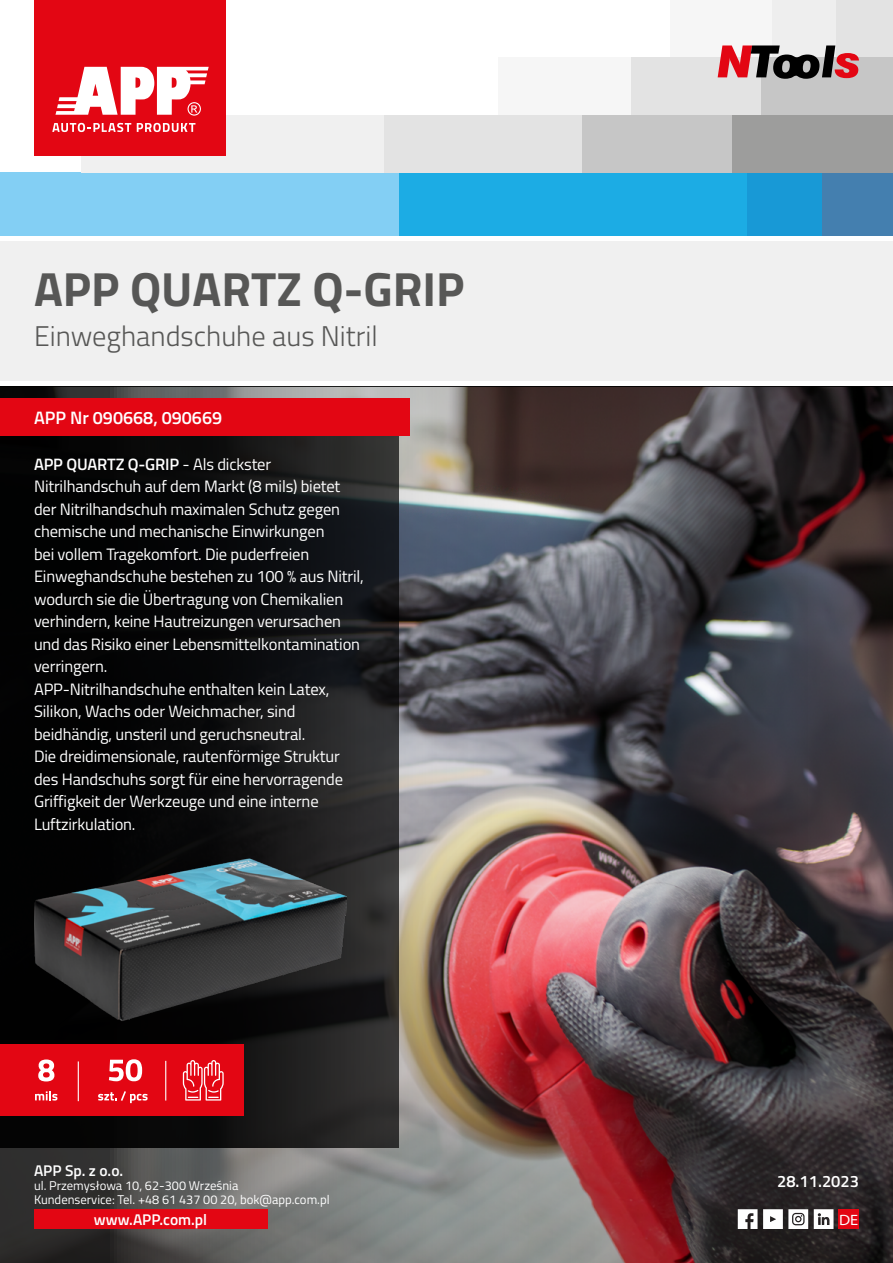
<style>
.page{position:relative;width:893px;height:1263px;background:#fff}
.page>*{position:absolute;margin:0;border:0;box-sizing:border-box;transform-origin:0 0}
.t1{font:700 48px "Titillium";color:#575756}
.t2{font:300 28.5px "Titillium";color:#575756}
.t3{font:600 18px "Titillium";color:#fff}
.t4{font:16.5px/22.5px "Titillium";letter-spacing:-.01em;color:#fff}
.t5{font:600 16.5px "Titillium";color:#fff}
.t6{font:600 15.45px "Titillium";color:#fff}
.t7{font:semi-expanded 15px "Myriad Pro";color:#fff}
.t8{font:12.75px/14.1px "Titillium";color:#fff}
.s1{font-weight:600}
</style>
<div class="page">
<div style="left:727px;top:172px;width:97px;height:64px;background:#1899d6"></div>
<div style="left:398px;top:172px;width:348px;height:64px;background:#1cace4"></div>
<div style="left:0;top:172px;width:399px;height:64px;background:#83cff4"></div>
<div style="left:830px;top:0;width:63px;height:57px;background:#e3e3e3"></div>
<div style="left:746px;top:0;width:90px;height:57px;background:#eee"></div>
<div style="left:670px;top:0;width:101px;height:57px;background:#f6f6f6"></div>
<div style="left:761px;top:57px;width:132px;height:58px;background:#c6c6c6"></div>
<div style="left:629px;top:57px;width:132px;height:58px;background:#e3e3e3"></div>
<div style="left:499px;top:57px;width:132px;height:58px;background:#f6f6f6"></div>
<div style="left:822px;top:172px;width:71px;height:64px;background:#447faf"></div>
<div style="left:732px;top:115px;width:161px;height:57px;background:#9d9d9c"></div>
<div style="left:383px;top:115px;width:205px;height:57px;background:#e3e3e3"></div>
<div style="left:81px;top:115px;width:302px;height:57px;background:#f0f0f0"></div>
<div style="left:583px;top:115px;width:149px;height:57px;background:#c6c6c6"></div>
<div style="left:35px;top:0;width:191px;height:156px;background:#e30613"></div>
<svg style="left:52px;top:123px;width:79px;height:9px"></svg>
<svg style="left:137px;top:123px;width:58px;height:9px"></svg>
<svg style="left:55px;top:67px;width:154px;height:49px"></svg>
<img style="left:0;top:386px;width:893px;height:877px">
<svg style="left:0;top:436px;width:399px;height:711px;fill:#09090a"></svg>
<div style="left:0;top:236px;width:893px;height:146px;background:#f0f0f0"></div>
<hr style="left:0;top:236px;width:893px;height:4px;background:#fff">
<div style="left:0;top:399px;width:410px;height:37px;background:#e30613"></div>
<svg style="left:718px;top:45px;width:141px;height:34px"></svg>
<svg style="left:738px;top:1209px;width:19px;height:20px"></svg>
<svg style="left:763px;top:1209px;width:45px;height:20px"></svg>
<svg style="left:814px;top:1209px;width:19px;height:20px"></svg>
<div style="left:34px;top:1209px;width:233px;height:20px;background:#e30613"></div>
<div style="left:838px;top:1209px;width:21px;height:20px;background:#e30613"></div>
<div style="left:0;top:1044px;width:243px;height:71px;background:#e30613"></div>
<svg style="left:35px;top:1091px;width:22px;height:9px"></svg>
<svg style="left:98px;top:1091px;width:50px;height:12px"></svg>
<hr style="left:78px;top:1061px;width:1px;height:40px;background:#fff">
<svg style="left:183px;top:1060px;width:41px;height:40px"></svg>
<hr style="left:165px;top:1061px;width:1px;height:39px;background:#fff">
<svg style="left:38px;top:1059px;width:16px;height:22px"></svg>
<svg style="left:109px;top:1059px;width:33px;height:22px"></svg>
<img style="left:34px;top:835px;width:313px;height:209px">
<h1 class="t1" style="left:34px;top:252px;width:432px">APP QUARTZ Q-GRIP</h1>
<h2 class="t2" style="left:34px;top:316px;width:345px">Einweghandschuhe aus Nitril</h2>
<p class="t3" style="left:34px;top:404px;width:190px">APP Nr 090668, 090669</p>
<p class="t4" style="left:34px;top:452px;width:331px"><span class="s1">APP QUARTZ Q-GRIP</span> - Als dickster Nitrilhandschuh auf dem Markt (8 mils) bietet der Nitrilhandschuh maximalen Schutz gegen chemische und mechanische Einwirkungen<br>bei vollem Tragekomfort. Die puderfreien Einweghandschuhe bestehen zu 100 % aus Nitril, wodurch sie die Übertragung von Chemikalien verhindern, keine Hautreizungen verursachen und das Risiko einer Lebensmittelkontamination verringern.<br>APP-Nitrilhandschuhe enthalten kein Latex, Silikon, Wachs oder Weichmacher, sind beidhändig, unsteril und geruchsneutral.<br>Die dreidimensionale, rautenförmige Struktur des Handschuhs sorgt für eine hervorragende Griffigkeit der Werkzeuge und eine interne Luftzirkulation.</p>
<p class="t6" style="left:34px;top:1159px;width:91px">APP Sp. z o.o.</p>
<p class="t8" style="left:34px;top:1178px;width:297px">ul. Przemysłowa 10, 62-300 Września<br>Kundenservice: Tel. +48 61 437 00 20, bok@app.com.pl</p>
<p class="t6" style="left:94px;top:1208px;width:115px">www.APP.com.pl</p>
<p class="t7" style="left:839px;top:1210px;width:21px">DE</p>
<p class="t5" style="left:777px;top:1169px;width:83px">28.11.2023</p>
</div>
